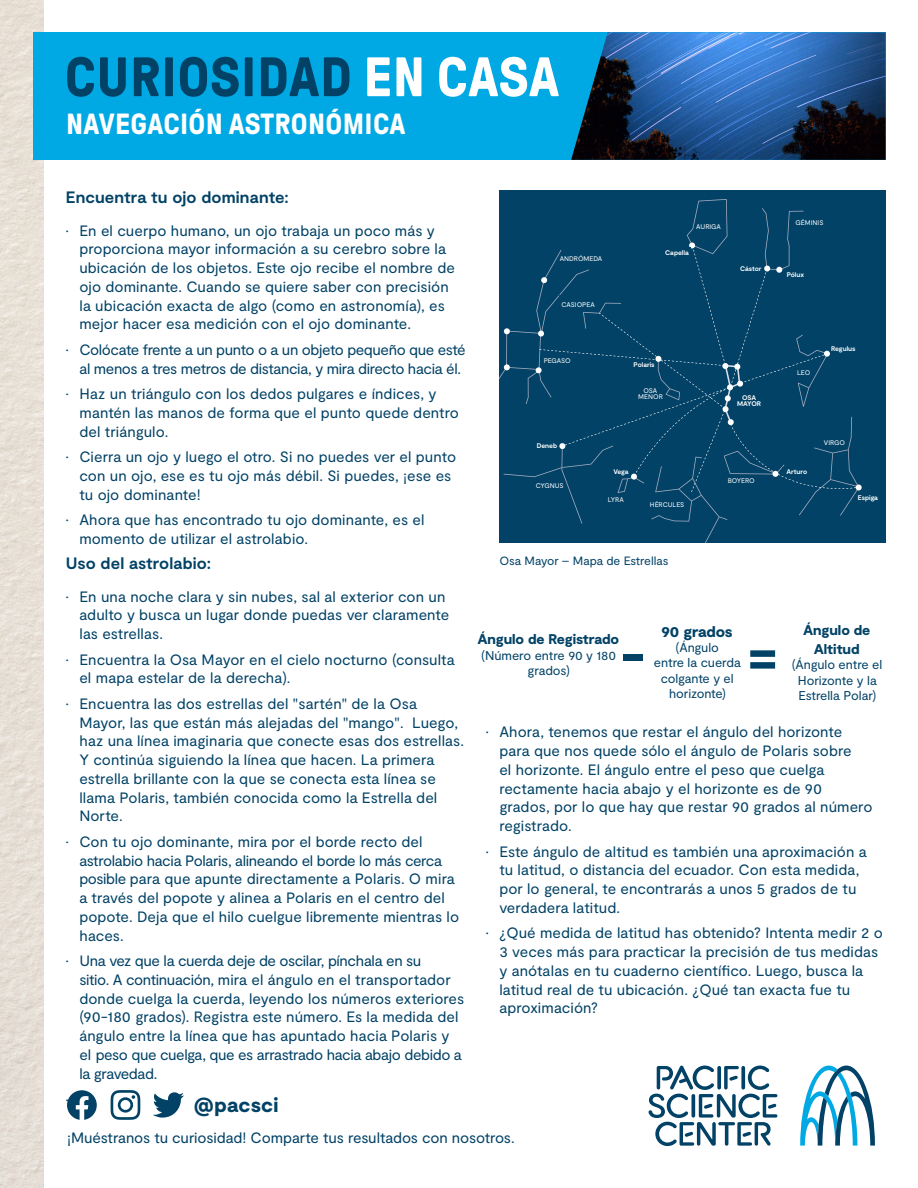
<style>
.page{position:relative;width:918px;height:1188px;background:#fff}
.page>*{position:absolute;margin:0;border:0;box-sizing:border-box;transform-origin:0 0}
.t1{font:700 55.5px "GT Pressura";letter-spacing:.01em;color:#024266}
.t2{font:900 51.15px "Moderat";color:#024266}
.t3{font:700 29.1px "GT Pressura";letter-spacing:.01em;color:#fff}
.t4{font:900 20.4px "Moderat";letter-spacing:.01em;color:#024266}
.Body{font:700 16.5px "Moderat";letter-spacing:.005em;color:#024266}
.t5{font:900 15.3px "Moderat";letter-spacing:-.01em;color:#024266}
.t6{font:15px/18.8px "Moderat";letter-spacing:.005em;color:#024266}
.t7{font:15px/18.8px "Moderat";letter-spacing:-.03em;color:#024266;text-align:right}
.t8{font:900 14.1px "Moderat";letter-spacing:-.005em;color:#024266}
.t9{font:12.75px/15.3px "Moderat";letter-spacing:-.005em;color:#024266;text-align:center}
.t10{font:12px "Moderat";letter-spacing:-.005em;color:#024266}
.t11{font:700 7.05px/6.3px "Moderat";letter-spacing:.01em;color:#fff}
.t12{font:6.75px "Moderat";letter-spacing:-.005em;color:#fff}
.t13{font:700 6.75px "Moderat";letter-spacing:-.005em;color:#fff}
.t14{font:6.3px/6.3px "Moderat";letter-spacing:.005em;color:#fff}
.t15{font:700 6.3px "Moderat";letter-spacing:.005em;color:#fff}
.s1{color:#fff}
</style>
<div class="page">
<img style="left:0;top:0;width:44px;height:1188px">
<div style="left:33px;top:32px;width:853px;height:128px;background:#00a8e4"></div>
<img style="left:571px;top:32px;width:315px;height:128px">
<svg style="left:800px;top:1066px;width:75px;height:80px"></svg>
<svg style="left:648px;top:1065px;width:129px;height:81px"></svg>
<svg style="left:153px;top:1092px;width:31px;height:26px"></svg>
<svg style="left:111px;top:1090px;width:29px;height:30px"></svg>
<svg style="left:67px;top:1090px;width:30px;height:30px"></svg>
<div style="left:499px;top:191px;width:386px;height:352px;background:#024266"></div>
<svg style="left:499px;top:199px;width:363px;height:344px"></svg>
<div style="left:696px;top:219px;width:29px;height:12px;background:#024266"></div>
<div style="left:790px;top:218px;width:29px;height:13px;background:#024266"></div>
<div style="left:783px;top:271px;width:29px;height:12px;background:#024266"></div>
<div style="left:831px;top:340px;width:29px;height:12px;background:#024266"></div>
<div style="left:797px;top:368px;width:13px;height:12px;background:#024266"></div>
<div style="left:824px;top:435px;width:23px;height:13px;background:#024266"></div>
<div style="left:734px;top:392px;width:30px;height:14px;background:#024266"></div>
<div style="left:726px;top:475px;width:29px;height:15px;background:#024266"></div>
<div style="left:783px;top:467px;width:32px;height:8px;background:#024266"></div>
<div style="left:856px;top:494px;width:21px;height:7px;background:#024266"></div>
<div style="left:661px;top:247px;width:29px;height:13px;background:#024266"></div>
<div style="left:633px;top:388px;width:29px;height:13px;background:#024266"></div>
<div style="left:626px;top:362px;width:29px;height:13px;background:#024266"></div>
<div style="left:542px;top:353px;width:30px;height:13px;background:#024266"></div>
<div style="left:528px;top:440px;width:30px;height:12px;background:#024266"></div>
<div style="left:532px;top:479px;width:31px;height:12px;background:#024266"></div>
<div style="left:599px;top:465px;width:31px;height:12px;background:#024266"></div>
<div style="left:601px;top:496px;width:31px;height:13px;background:#024266"></div>
<div style="left:650px;top:497px;width:36px;height:13px;background:#024266"></div>
<div style="left:560px;top:254px;width:46px;height:12px;background:#024266"></div>
<div style="left:559px;top:296px;width:38px;height:12px;background:#024266"></div>
<div style="left:732px;top:262px;width:30px;height:13px;background:#024266"></div>
<p class="t1" style="left:65px;top:47px;width:496px">CURIOSIDAD <span class="s1">EN CASA</span></p>
<h3 class="t3" style="left:66px;top:108px;width:341px">NAVEGACIÓN ASTRONÓMICA</h3>
<p class="Body" style="left:66px;top:188px;width:224px">Encuentra tu ojo dominante:</p>
<p class="t6" style="left:79px;top:221px;width:377px;text-indent:-14px">• En el cuerpo humano, un ojo trabaja un poco más y proporciona mayor información a su cerebro sobre la ubicación de los objetos. Este ojo recibe el nombre de ojo dominante. Cuando se quiere saber con precisión la ubicación exacta de algo (como en astronomía), es mejor hacer esa medición con el ojo dominante.</p>
<p class="t7" style="left:66px;top:341px;width:401px">• Colócate frente a un punto o a un objeto pequeño que esté al menos a tres metros de distancia, y mira directo hacia él.</p>
<p class="t6" style="left:79px;top:385px;width:381px;text-indent:-14px">• Haz un triángulo con los dedos pulgares e índices, y mantén las manos de forma que el punto quede dentro del triángulo.</p>
<p class="t6" style="left:79px;top:448px;width:378px;text-indent:-14px">• Cierra un ojo y luego el otro. Si no puedes ver el punto con un ojo, ese es tu ojo más débil. Si puedes, ¡ese es tu ojo dominante!</p>
<p class="t6" style="left:79px;top:511px;width:347px;text-indent:-14px">• Ahora que has encontrado tu ojo dominante, es el momento de utilizar el astrolabio.</p>
<p class="Body" style="left:66px;top:554px;width:147px">Uso del astrolabio:</p>
<p class="t6" style="left:79px;top:587px;width:371px;text-indent:-14px">• En una noche clara y sin nubes, sal al exterior con un adulto y busca un lugar donde puedas ver claramente las estrellas.</p>
<p class="t6" style="left:79px;top:650px;width:377px;text-indent:-14px">• Encuentra la Osa Mayor en el cielo nocturno (consulta el mapa estelar de la derecha).</p>
<p class="t6" style="left:79px;top:695px;width:386px;text-indent:-14px">• Encuentra las dos estrellas del "sartén" de la Osa Mayor, las que están más alejadas del "mango". Luego, haz una línea imaginaria que conecte esas dos estrellas.<br>Y continúa siguiendo la línea que hacen. La primera estrella brillante con la que se conecta esta línea se llama Polaris, también conocida como la Estrella del Norte.</p>
<p class="t6" style="left:79px;top:833px;width:381px;text-indent:-14px">• Con tu ojo dominante, mira por el borde recto del astrolabio hacia Polaris, alineando el borde lo más cerca posible para que apunte directamente a Polaris. O mira a través del popote y alinea a Polaris en el centro del popote. Deja que el hilo cuelgue libremente mientras lo haces.</p>
<p class="t6" style="left:79px;top:952px;width:386px;text-indent:-14px">• Una vez que la cuerda deje de oscilar, pínchala en su<br>sitio. A continuación, mira el ángulo en el transportador donde cuelga la cuerda, leyendo los números exteriores (90-180 grados). Registra este número. Es la medida del ángulo entre la línea que has apuntado hacia Polaris y el peso que cuelga, que es arrastrado hacia abajo debido a la gravedad.</p>
<p class="t6" style="left:66px;top:1091px;width:4px">•</p>
<p class="t4" style="left:194px;top:1093px;width:86px">@pacsci</p>
<p class="t12" style="left:560px;top:255px;width:44px">ANDRÓMEDA</p>
<p class="t14" style="left:561px;top:256px;width:41px">ANDROMEDA</p>
<p class="t12" style="left:562px;top:300px;width:35px">CASIOPEA</p>
<p class="t14" style="left:560px;top:301px;width:38px">CASSIOPEIA</p>
<p class="t12" style="left:696px;top:223px;width:26px">AURIGA</p>
<p class="t14" style="left:697px;top:224px;width:25px">AURIGA</p>
<p class="t15" style="left:666px;top:249px;width:24px">Capella</p>
<p class="t13" style="left:665px;top:249px;width:25px">Capella</p>
<p class="t15" style="left:740px;top:264px;width:21px">Castor</p>
<p class="t13" style="left:740px;top:265px;width:23px">Cástor</p>
<p class="t12" style="left:796px;top:219px;width:29px">GÉMINIS</p>
<p class="t14" style="left:792px;top:220px;width:24px">GEMINI</p>
<p class="t15" style="left:785px;top:271px;width:19px">Pollux</p>
<p class="t13" style="left:787px;top:271px;width:19px">Pólux</p>
<p class="t15" style="left:832px;top:345px;width:25px">Regulus</p>
<p class="t13" style="left:831px;top:345px;width:26px">Regulus</p>
<p class="t12" style="left:544px;top:357px;width:29px">PEGASO</p>
<p class="t14" style="left:543px;top:358px;width:30px">PEGASUS</p>
<p class="t13" style="left:634px;top:360px;width:23px">Polaris</p>
<p class="t15" style="left:634px;top:361px;width:21px">Polaris</p>
<p class="t12" style="left:797px;top:368px;width:15px">LEO</p>
<p class="t14" style="left:798px;top:370px;width:14px">LEO</p>
<p class="t12" style="left:644px;top:386px;width:15px">OSA</p>
<p class="t12" style="left:638px;top:392px;width:26px">MENOR</p>
<p class="t13" style="left:742px;top:393px;width:16px">OSA</p>
<p class="t13" style="left:737px;top:399px;width:25px">MAYOR</p>
<p class="t14" style="left:639px;top:388px;width:23px">LITTLE<br>DIPPER</p>
<p class="t11" style="left:735px;top:394px;width:29px">THE BIG<br>DIPPER</p>
<p class="t13" style="left:537px;top:441px;width:22px">Deneb</p>
<p class="t15" style="left:537px;top:442px;width:21px">Deneb</p>
<p class="t12" style="left:824px;top:439px;width:23px">VIRGO</p>
<p class="t14" style="left:825px;top:440px;width:21px">VIRGO</p>
<p class="t12" style="left:536px;top:482px;width:29px">CYGNUS</p>
<p class="t14" style="left:536px;top:483px;width:28px">CYGNUS</p>
<p class="t15" style="left:615px;top:468px;width:16px">Vega</p>
<p class="t15" style="left:784px;top:468px;width:28px">Arcturus</p>
<p class="t13" style="left:613px;top:468px;width:17px">Vega</p>
<p class="t13" style="left:786px;top:468px;width:22px">Arturo</p>
<p class="t12" style="left:728px;top:476px;width:29px">BOYERO</p>
<p class="t14" style="left:729px;top:477px;width:26px">BOOTES</p>
<p class="t12" style="left:608px;top:496px;width:18px">LYRA</p>
<p class="t14" style="left:608px;top:497px;width:17px">LYRA</p>
<p class="t12" style="left:650px;top:500px;width:36px">HÉRCULES</p>
<p class="t14" style="left:651px;top:502px;width:34px">HERCULES</p>
<p class="t10" style="left:500px;top:554px;width:170px">Osa Mayor – Mapa de Estrellas</p>
<p class="t15" style="left:858px;top:493px;width:18px">Spica</p>
<p class="t13" style="left:858px;top:493px;width:22px">Espiga</p>
<p class="t5" style="left:661px;top:622px;width:73px">90 grados</p>
<p class="t9" style="left:676px;top:640px;width:45px">(Ángulo</p>
<p class="t9" style="left:654px;top:655px;width:88px">entre la cuerda colgante y el horizonte)</p>
<p class="t8" style="left:477px;top:631px;width:143px">Ángulo de Registrado</p>
<p class="t9" style="left:481px;top:648px;width:136px">(Número entre 90 y 180 grados)</p>
<p class="t2" style="left:622px;top:626px;width:24px">-</p>
<p class="t2" style="left:748px;top:626px;width:32px">=</p>
<p class="t8" style="left:803px;top:622px;width:69px">Ángulo de</p>
<p class="t8" style="left:814px;top:641px;width:47px">Altitud</p>
<p class="t9" style="left:792px;top:657px;width:92px">(Ángulo entre el<br>Horizonte y la</p>
<p class="t9" style="left:798px;top:688px;width:80px">Estrella Polar)</p>
<p class="t6" style="left:499px;top:723px;width:375px;text-indent:-14px">• Ahora, tenemos que restar el ángulo del horizonte para que nos quede sólo el ángulo de Polaris sobre<br>el horizonte. El ángulo entre el peso que cuelga rectamente hacia abajo y el horizonte es de 90 grados, por lo que hay que restar 90 grados al número registrado.</p>
<p class="t6" style="left:499px;top:842px;width:369px;text-indent:-14px">• Este ángulo de altitud es también una aproximación a tu latitud, o distancia del ecuador. Con esta medida, por lo general, te encontrarás a unos 5 grados de tu verdadera latitud.</p>
<p class="t6" style="left:499px;top:924px;width:385px;text-indent:-14px">• ¿Qué medida de latitud has obtenido? Intenta medir 2 o 3 veces más para practicar la precisión de tus medidas y anótalas en tu cuaderno científico. Luego, busca la latitud real de tu ubicación. ¿Qué tan exacta fue tu aproximación?</p>
<p class="t6" style="left:67px;top:1129px;width:449px">¡Muéstranos tu curiosidad! Comparte tus resultados con nosotros.</p>
</div>
